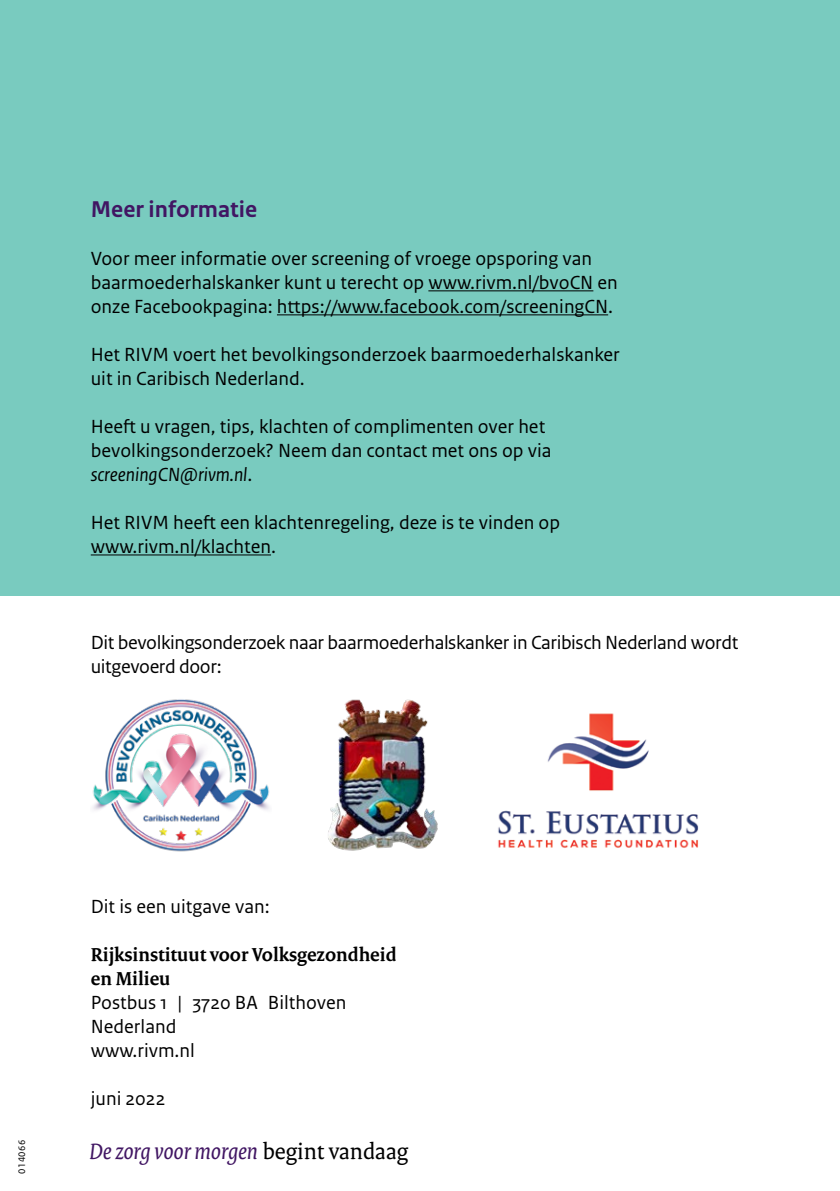
<style>
.page{position:relative;width:840px;height:1191px;background:#fff}
.page>*{position:absolute;margin:0;border:0;box-sizing:border-box;transform-origin:0 0}
._33_RIVM_Pay-off_A5{font:italic 24px "Rijksoverheid Serif";color:#411663}
.H2_kopje{font:700 24px "Rijksoverheid Sans Text";color:#411663}
.P_Platte_tekst{font:20px/24px "Rijksoverheid Sans Text";color:#000}
._10_RIVM_Broodtekst{font:20px/24px "Rijksoverheid Sans Text";letter-spacing:-.02em;color:#000}
._10_RIVM_Broodtekst-2{font:20px "Rijksoverheid Sans Text";color:#000}
._10_RIVM_Broodtekst-3{font:700 20px/24px "Rijksoverheid Serif";color:#000}
.t1{font:10px "Rijksoverheid Sans Text";letter-spacing:.05em;color:#000}
.s1{font-style:italic}
.s2{font-style:normal;color:#000}
</style>
<div class="page">
<div style="left:0;top:0;width:839px;height:595px;background:#79cbbf"></div>
<hr style="left:428px;top:290px;width:165px;height:1px;background:#000">
<hr style="left:277px;top:314px;width:331px;height:1px;background:#000">
<hr style="left:91px;top:554px;width:180px;height:1px;background:#000">
<img style="left:92px;top:699px;width:178px;height:153px">
<img style="left:328px;top:699px;width:110px;height:152px">
<img style="left:498px;top:713px;width:201px;height:135px">
<h2 class="H2_kopje" style="left:91px;top:195px;width:168px">Meer informatie</h2>
<p class="P_Platte_tekst" style="left:91px;top:247px;width:528px">Voor meer informatie over screening of vroege opsporing van baarmoederhalskanker kunt u terecht op www.rivm.nl/bvoCN en onze Facebookpagina: https://www.facebook.com/screeningCN.</p>
<p class="P_Platte_tekst" style="left:91px;top:343px;width:530px">Het RIVM voert het bevolkingsonderzoek baarmoederhalskanker uit in Caribisch Nederland.</p>
<p class="P_Platte_tekst" style="left:91px;top:415px;width:462px">Heeft u vragen, tips, klachten of complimenten over het bevolkingsonderzoek? Neem dan contact met ons op via <span class="s1">screeningCN@rivm.nl</span>.</p>
<p class="P_Platte_tekst" style="left:91px;top:511px;width:470px">Het RIVM heeft een klachtenregeling, deze is te vinden op www.rivm.nl/klachten.</p>
<p class="_10_RIVM_Broodtekst" style="left:91px;top:631px;width:648px">Dit bevolkingsonderzoek naar baarmoederhalskanker in Caribisch Nederland wordt uitgevoerd door:</p>
<p class="t1" style="left:16px;top:1174px;width:36px;rotate:-90deg">014066</p>
<p class="_10_RIVM_Broodtekst-2" style="left:91px;top:895px;width:180px">Dit is een uitgave van:</p>
<p class="_10_RIVM_Broodtekst-3" style="left:91px;top:942px;width:307px">Rijksinstituut voor Volksgezondheid en Milieu</p>
<p class="_10_RIVM_Broodtekst-2" style="left:91px;top:991px;width:257px">Postbus 1 | 3720 BA Bilthoven</p>
<p class="_10_RIVM_Broodtekst-2" style="left:91px;top:1015px;width:87px">Nederland</p>
<p class="_10_RIVM_Broodtekst-2" style="left:91px;top:1039px;width:106px">www.rivm.nl</p>
<p class="_10_RIVM_Broodtekst-2" style="left:91px;top:1087px;width:76px">juni 2022</p>
<p class="_33_RIVM_Pay-off_A5" style="left:89px;top:1137px;width:320px">De zorg voor morgen <span class="s2">begint vandaag</span></p>
</div>
